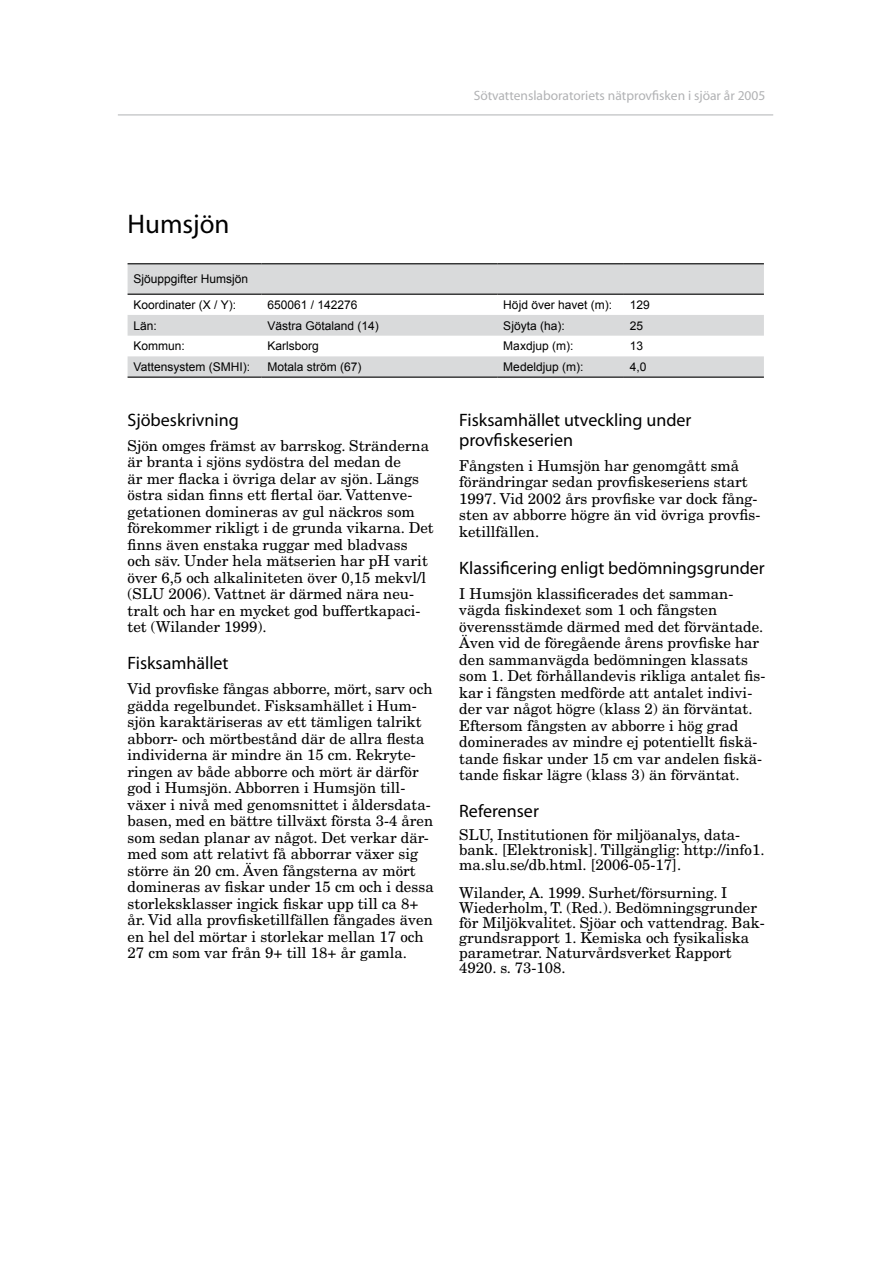
<style>
.page{position:relative;width:893px;height:1263px;background:#fff}
.page>*{position:absolute;margin:0;border:0;box-sizing:border-box;transform-origin:0 0}
.t1{font:27px "Myriad";color:#000}
.t2{font:18px/19.8px "Myriad";color:#000}
.t3{font:15px/16.5px "New Century Schlbk";color:#000}
.t4{font:13.5px "Myriad";color:#b1b2b4}
.t5{font:12px/25.5px "Arial";color:#000}
</style>
<div class="page">
<hr style="left:118px;top:115px;width:655px;height:1px;background:#b1b2b4">
<svg style="left:128px;top:264px;width:636px;height:113px;fill:#d9dadb"></svg>
<hr style="left:128px;top:263px;width:133px;height:1px;background:#000">
<hr style="left:261px;top:263px;width:236px;height:1px;background:#000">
<hr style="left:497px;top:263px;width:127px;height:1px;background:#000">
<hr style="left:624px;top:263px;width:140px;height:1px;background:#000">
<hr style="left:128px;top:294px;width:133px;height:1px;background:#000">
<hr style="left:261px;top:294px;width:236px;height:1px;background:#000">
<hr style="left:497px;top:294px;width:127px;height:1px;background:#000">
<hr style="left:624px;top:294px;width:140px;height:1px;background:#000">
<hr style="left:128px;top:377px;width:133px;height:1px;background:#000">
<hr style="left:261px;top:377px;width:236px;height:1px;background:#000">
<hr style="left:497px;top:377px;width:127px;height:1px;background:#000">
<hr style="left:624px;top:377px;width:140px;height:1px;background:#000">
<p class="t4" style="left:474px;top:89px;width:293px">Sötvattenslaboratoriets nätprovfisken i sjöar år 2005</p>
<h1 class="t1" style="left:128px;top:210px;width:104px">Humsjön</h1>
<p class="t5" style="left:134px;top:266px;width:116px">Sjöuppgifter Humsjön<br>Koordinater (X / Y):</p>
<p class="t5" style="left:267px;top:292px;width:92px">650061 / 142276</p>
<p class="t5" style="left:503px;top:292px;width:110px">Höjd över havet (m):</p>
<p class="t5" style="left:630px;top:292px;width:22px">129</p>
<p class="t5" style="left:134px;top:313px;width:25px">Län:</p>
<p class="t5" style="left:267px;top:313px;width:113px">Västra Götaland (14)</p>
<p class="t5" style="left:503px;top:313px;width:63px">Sjöyta (ha):</p>
<p class="t5" style="left:630px;top:313px;width:15px">25</p>
<p class="t5" style="left:134px;top:334px;width:53px">Kommun:</p>
<p class="t5" style="left:267px;top:334px;width:53px">Karlsborg</p>
<p class="t5" style="left:503px;top:334px;width:72px">Maxdjup (m):</p>
<p class="t5" style="left:630px;top:334px;width:15px">13</p>
<p class="t5" style="left:134px;top:354px;width:118px">Vattensystem (SMHI):</p>
<p class="t5" style="left:267px;top:354px;width:96px">Motala ström (67)</p>
<p class="t5" style="left:503px;top:354px;width:82px">Medeldjup (m):</p>
<p class="t5" style="left:630px;top:354px;width:18px">4,0</p>
<p class="t2" style="left:128px;top:411px;width:113px">Sjöbeskrivning</p>
<p class="t3" style="left:128px;top:437px;width:308px">Sjön omges främst av barrskog. Stränderna är branta i sjöns sydöstra del medan de<br>är mer flacka i övriga delar av sjön. Längs östra sidan finns ett flertal öar. Vattenve&shy;getationen domineras av gul näckros som förekommer rikligt i de grunda vikarna. Det finns även enstaka ruggar med bladvass och säv. Under hela mätserien har pH varit över 6,5 och alkaliniteten över 0,15 mekvl/l (SLU 2006). Vattnet är därmed nära neu&shy;tralt och har en mycket god buffertkapaci&shy;tet (Wilander 1999).</p>
<p class="t2" style="left:128px;top:654px;width:102px">Fisksamhället</p>
<p class="t3" style="left:128px;top:681px;width:308px">Vid provfiske fångas abborre, mört, sarv och gädda regelbundet. Fisksamhället i Hum&shy;sjön karaktäriseras av ett tämligen talrikt abborr- och mörtbestånd där de allra flesta individerna är mindre än 15 cm. Rekryte&shy;ringen av både abborre och mört är därför god i Humsjön. Abborren i Humsjön till&shy;växer i nivå med genomsnittet i åldersdata&shy;basen, med en bättre tillväxt första 3-4 åren som sedan planar av något. Det verkar där&shy;med som att relativt få abborrar växer sig större än 20 cm. Även fångsterna av mört domineras av fiskar under 15 cm och i dessa storleksklasser ingick fiskar upp till ca 8+ år. Vid alla provfisketillfällen fångades även en hel del mörtar i storlekar mellan 17 och 27 cm som var från 9+ till 18+ år gamla.</p>
<p class="t2" style="left:459px;top:411px;width:234px">Fisksamhället utveckling under provfiskeserien</p>
<p class="t3" style="left:459px;top:457px;width:303px">Fångsten i Humsjön har genomgått små förändringar sedan provfiskeseriens start 1997. Vid 2002 års provfiske var dock fång&shy;sten av abborre högre än vid övriga provfis&shy;ketillfällen.</p>
<p class="t2" style="left:459px;top:558px;width:307px">Klassificering enligt bedömningsgrunder</p>
<p class="t3" style="left:459px;top:585px;width:308px">I Humsjön klassificerades det samman&shy;vägda fiskindexet som 1 och fångsten överensstämde därmed med det förväntade.<br>Även vid de föregående årens provfiske har den sammanvägda bedömningen klassats som 1. Det förhållandevis rikliga antalet fis&shy;kar i fångsten medförde att antalet indivi&shy;der var något högre (klass 2) än förväntat.<br>Eftersom fångsten av abborre i hög grad dominerades av mindre ej potentiellt fiskä&shy;tande fiskar under 15 cm var andelen fiskä&shy;tande fiskar lägre (klass 3) än förväntat.</p>
<p class="t2" style="left:459px;top:802px;width:81px">Referenser</p>
<p class="t3" style="left:459px;top:827px;width:307px;line-height:15px">SLU, Institutionen för miljöanalys, data&shy;bank. [Elektronisk]. Tillgänglig: http://info1. ma.slu.se/db.html. [2006-05-17].</p>
<p class="t3" style="left:459px;top:885px;width:307px;line-height:15px">Wilander, A. 1999. Surhet/försurning. I Wiederholm, T. (Red.). Bedömningsgrunder för Miljökvalitet. Sjöar och vattendrag. Bak&shy;grundsrapport 1. Kemiska och fysikaliska parametrar. Naturvårdsverket Rapport 4920. s. 73-108.</p>
</div>
